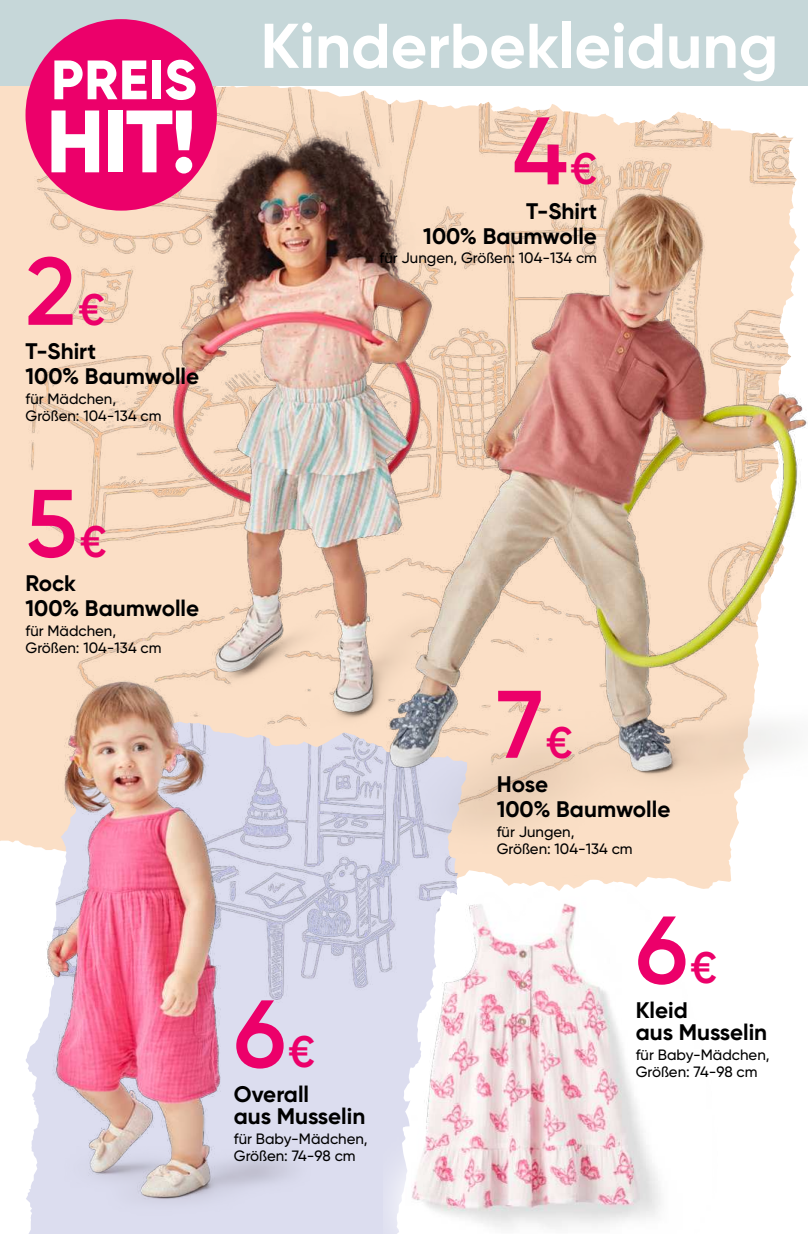
<style>
.page{position:relative;width:808px;height:1234px;background:#fff}
.page>*{position:absolute;margin:0;border:0;box-sizing:border-box;transform-origin:0 0}
.t1{font:600 95.7px "Gilroy";color:#ec006a}
.t2{font:800 88.2px "Gilroy";color:#fff}
.t3{font:700 63px "Gilroy";color:#fff}
.t4{font:800 55.35px "Gilroy";letter-spacing:.01em;color:#fff}
.t5{font:700 22.5px/25.2px "Gilroy";color:#000}
.t6{font:500 15px/16.8px "Gilroy";color:#000}
.s1{font-size:44.1px}
</style>
<div class="page">
<svg style="left:0;top:85px;width:800px;height:586px;fill:#fbdfc6"></svg>
<img style="left:73px;top:85px;width:425px;height:586px">
<svg style="left:349px;top:885px;width:34px;height:348px;background:#d7d8ea"></svg>
<img style="left:0;top:672px;width:349px;height:561px">
<img style="left:383px;top:885px;width:329px;height:348px">
<img style="left:340px;top:165px;width:468px;height:720px">
<div style="left:0;top:0;width:808px;height:85px;background:#c6d7d9"></div>
<div style="left:26px;top:19px;width:191px;height:191px;background:#ec006a;border-radius:50%"></div>
<h3 class="t4" style="left:51px;top:50px;width:147px">PREIS</h3>
<h2 class="t2" style="left:46px;top:94px;width:152px">HIT!</h2>
<h1 class="t1" style="left:26px;top:248px;width:81px">2<span class="s1">€</span></h1>
<h3 class="t5" style="left:26px;top:339px;width:175px">T-Shirt<br>100% Baumwolle</h3>
<p class="t6" style="left:26px;top:391px;width:137px">für Mädchen,<br>Größen: 104-134 cm</p>
<h1 class="t1" style="left:26px;top:480px;width:83px">5<span class="s1">€</span></h1>
<h3 class="t5" style="left:26px;top:571px;width:175px">Rock<br>100% Baumwolle</h3>
<p class="t6" style="left:26px;top:623px;width:137px">für Mädchen,<br>Größen: 104-134 cm</p>
<h3 class="t3" style="left:261px;top:12px;width:519px">Kinderbekleidung</h3>
<h1 class="t1" style="left:512px;top:108px;width:86px">4<span class="s1">€</span></h1>
<h3 class="t5" style="left:423px;top:199px;width:175px;text-align:right">T-Shirt<br>100% Baumwolle</h3>
<p class="t6" style="left:380px;top:250px;width:219px">für Jungen, Größen: 104-134 cm</p>
<h1 class="t1" style="left:497px;top:681px;width:77px">7<span class="s1">€</span></h1>
<h3 class="t5" style="left:497px;top:772px;width:175px">Hose<br>100% Baumwolle</h3>
<p class="t6" style="left:497px;top:823px;width:137px">für Jungen,<br>Größen: 104-134 cm</p>
<h1 class="t1" style="left:234px;top:990px;width:83px">6<span class="s1">€</span></h1>
<h3 class="t5" style="left:234px;top:1082px;width:133px;line-height:22.5px">Overall<br>aus Musselin</h3>
<p class="t6" style="left:234px;top:1130px;width:135px">für Baby-Mädchen,<br>Größen: 74-98 cm</p>
<h1 class="t1" style="left:636px;top:906px;width:83px">6<span class="s1">€</span></h1>
<h3 class="t5" style="left:636px;top:998px;width:133px;line-height:22.5px">Kleid<br>aus Musselin</h3>
<p class="t6" style="left:636px;top:1046px;width:135px">für Baby-Mädchen,<br>Größen: 74-98 cm</p>
</div>
